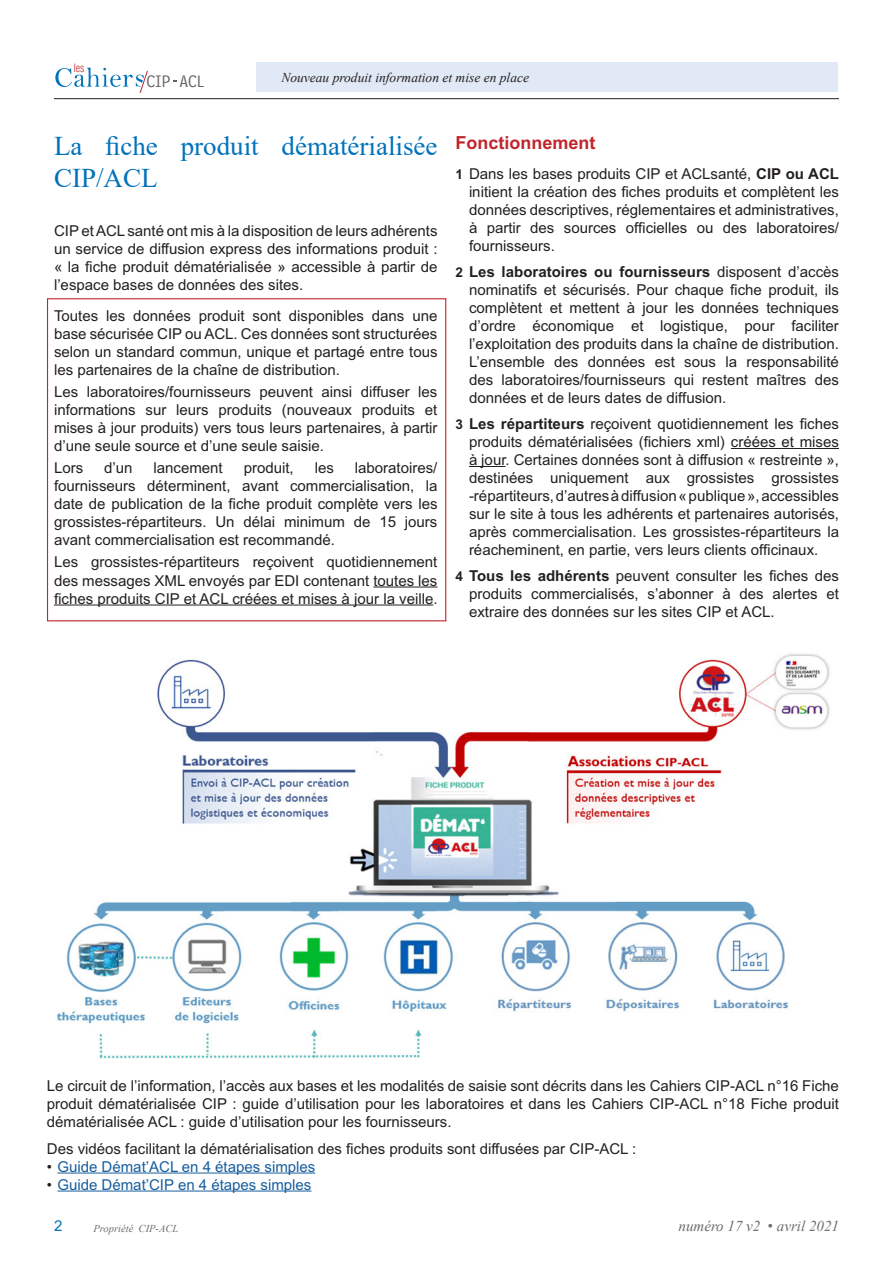
<style>
.page{position:relative;width:893px;height:1263px;background:#fff}
.page>*{position:absolute;margin:0;border:0;box-sizing:border-box;transform-origin:0 0}
.t1{font:27px/32.4px "Times New Roman";color:#0072bc}
.t2{font:700 18px "Arial MT Std";color:#c0262d}
.t3{font:300 17.7px "Bell Design";letter-spacing:.02em;color:#636366}
.t4{font:15px/18px "Arial MT Std";color:#231f20;text-align:justify}
.t5{font:15px "Arial MT Std";color:#175d9e}
.t6{font:italic 15px "Times New Roman";color:#6c6d70}
.t7{font:15px "Arial MT Std";color:#0072bc}
.t8{font:italic 13.5px "Times New Roman";color:#231f20}
.t9{font:300 condensed 11.25px "Helvetica";color:#c0262d}
.t10{font:italic 10.5px "Times New Roman";color:#6c6d70}
.s1{font-weight:700;font-size:13.5px}
.s2{font-weight:700}
.s3{color:#231f20}
.s4{font-family:"Arial MT Std";font-style:normal}
</style>
<div class="page">
<hr style="left:54px;top:98px;width:785px;height:1px;background:#231f20">
<div style="left:257px;top:62px;width:581px;height:30px;background:#e1e9f6"></div>
<svg style="left:55px;top:68px;width:93px;height:25px"></svg>
<hr style="left:373px;top:587px;width:64px;height:1px;background:#231f20">
<hr style="left:54px;top:605px;width:379px;height:1px;background:#231f20">
<hr style="left:731px;top:448px;width:108px;height:1px;background:#231f20">
<hr style="left:469px;top:466px;width:36px;height:1px;background:#231f20">
<img style="left:56px;top:653px;width:774px;height:406px">
<div style="left:47px;top:298px;width:399px;height:323px;border:1px solid #c0262d"></div>
<hr style="left:57px;top:1173px;width:258px;height:1px;background:#175d9e">
<hr style="left:57px;top:1191px;width:254px;height:1px;background:#175d9e">
<p class="t9" style="left:73px;top:61px;width:13px">les</p>
<p class="t3" style="left:147px;top:70px;width:25px">CIP</p>
<p class="t8" style="left:281px;top:68px;width:249px">Nouveau produit information et mise en place</p>
<p class="t3" style="left:179px;top:71px;width:26px">ACL</p>
<h1 class="t1" style="left:54px;top:129px;width:385px">La fiche produit dématérialisée<br>CIP/ACL</h1>
<p class="t4" style="left:54px;top:222px;width:385px">CIP et ACL santé ont mis à la disposition de leurs adhérents un service de diffusion express des informations produit : « la fiche produit dématérialisée » accessible à partir de l’espace bases de données des sites.</p>
<p class="t4" style="left:54px;top:306px;width:385px">Toutes les données produit sont disponibles dans une base sécurisée CIP ou ACL. Ces données sont structurées selon un standard commun, unique et partagé entre tous les partenaires de la chaîne de distribution.</p>
<p class="t4" style="left:54px;top:383px;width:385px">Les laboratoires/fournisseurs peuvent ainsi diffuser les informations sur leurs produits (nouveaux produits et mises à jour produits) vers tous leurs partenaires, à partir d’une seule source et d’une seule saisie.</p>
<p class="t4" style="left:54px;top:459px;width:31px">Lors</p>
<p class="t4" style="left:104px;top:459px;width:30px">d’un</p>
<p class="t4" style="left:154px;top:459px;width:71px">lancement</p>
<p class="t4" style="left:244px;top:459px;width:52px">produit,</p>
<p class="t4" style="left:315px;top:459px;width:21px">les</p>
<p class="t4" style="left:54px;top:459px;width:385px;text-indent:301px">laboratoires/ fournisseurs déterminent, avant commercialisation, la date de publication de la fiche produit complète vers les grossistes-répartiteurs. Un délai minimum de 15 jours avant commercialisation est recommandé.</p>
<p class="t4" style="left:54px;top:553px;width:385px">Les grossistes-répartiteurs reçoivent quotidiennement des messages XML envoyés par EDI contenant toutes les fiches produits CIP et ACL créées et mises à jour la veille.</p>
<p class="t2" style="left:455px;top:132px;width:142px">Fonctionnement</p>
<p class="t4" style="left:469px;top:165px;width:371px;text-indent:-14px"><span class="s1">1</span> Dans les bases produits CIP et ACLsanté, <span class="s2">CIP ou ACL </span>initient la création des fiches produits et complètent les données descriptives, réglementaires et administratives, à partir des sources officielles ou des laboratoires/ fournisseurs.</p>
<p class="t4" style="left:469px;top:263px;width:371px;text-indent:-14px"><span class="s1">2</span> <span class="s2">Les laboratoires ou fournisseurs</span> disposent d’accès nominatifs et sécurisés. Pour chaque fiche produit, ils complètent et mettent à jour les données techniques d’ordre économique et logistique, pour faciliter l’exploitation des produits dans la chaîne de distribution.<br>L’ensemble des données est sous la responsabilité des laboratoires/fournisseurs qui restent maîtres des données et de leurs dates de diffusion.</p>
<p class="t4" style="left:469px;top:415px;width:371px;text-indent:-14px"><span class="s1">3</span> <span class="s2">Les répartiteurs</span> reçoivent quotidiennement les fiches produits dématérialisées (fichiers xml) créées et mises à jour. Certaines données sont à diffusion « restreinte », destinées uniquement aux grossistes grossistes -répartiteurs, d’autres à diffusion « publique », accessibles sur le site à tous les adhérents et partenaires autorisés, après commercialisation. Les grossistes-répartiteurs la réacheminent, en partie, vers leurs clients officinaux.</p>
<p class="t4" style="left:469px;top:566px;width:371px;text-indent:-14px"><span class="s1">4</span> <span class="s2">Tous les adhérents</span> peuvent consulter les fiches des produits commercialisés, s’abonner à des alertes et extraire des données sur les sites CIP et ACL.</p>
<p class="t4" style="left:47px;top:1077px;width:794px">Le circuit de l’information, l’accès aux bases et les modalités de saisie sont décrits dans les Cahiers CIP-ACL n°16 Fiche produit dématérialisée CIP : guide d’utilisation pour les laboratoires et dans les Cahiers CIP-ACL n°18 Fiche produit dématérialisée ACL : guide d’utilisation pour les fournisseurs.</p>
<p class="t4" style="left:47px;top:1139px;width:591px">Des vidéos facilitant la dématérialisation des fiches produits sont diffusées par CIP-ACL :</p>
<p class="t5" style="left:47px;top:1158px;width:270px"><span class="s3">•</span> Guide Démat’ACL en 4 étapes simples</p>
<p class="t5" style="left:47px;top:1176px;width:266px"><span class="s3">•</span> Guide Démat’CIP en 4 étapes simples</p>
<p class="t7" style="left:54px;top:1217px;width:10px">2</p>
<p class="t10" style="left:94px;top:1221px;width:86px">Propriété CIP-ACL</p>
<p class="t6" style="left:678px;top:1216px;width:162px">numéro 17 v2 <span class="s4">•</span> avril 2021</p>
</div>
